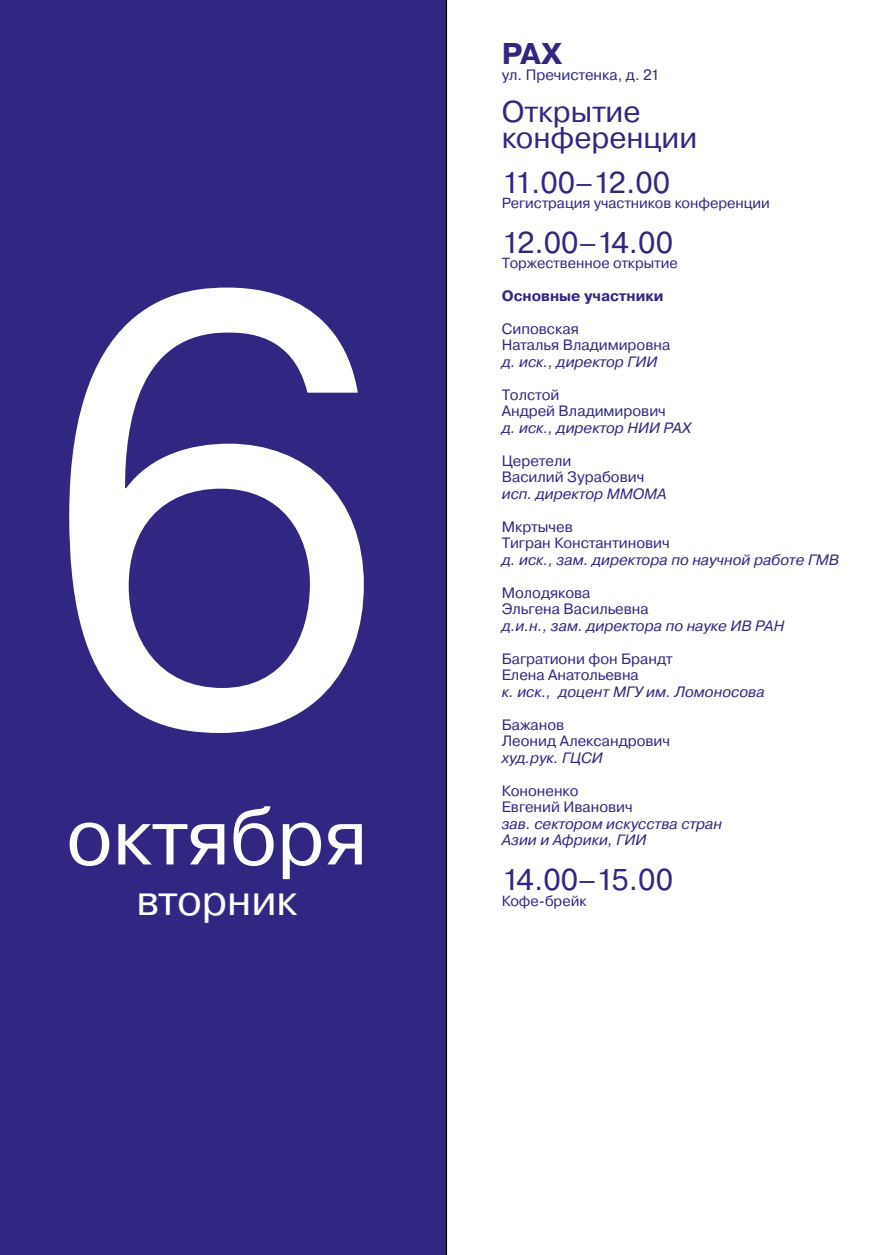
<style>
.page{position:relative;width:893px;height:1255px;background:#fff}
.page>*{position:absolute;margin:0;border:0;box-sizing:border-box;transform-origin:0 0}
.t1{font:600px "Pragmatica";color:#fff}
.t2{font:79.35px "Pragmatica";color:#fff}
.t3{font:42.3px "Pragmatica";color:#fff}
.t4{font:30px/25.5px "Pragmatica";color:#312783}
.t5{font:700 30px "Pragmatica";color:#312783}
.t6{font:15px/16.5px "Pragmatica";color:#312783}
.t7{font:italic 15px/16.5px "Pragmatica";color:#312783}
.t8{font:700 15px "Pragmatica";color:#312783}
.t9{font:14.7px "Pragmatica";color:#312783}
</style>
<div class="page">
<div style="left:0;top:0;width:446px;height:1254px;background:#312783"></div>
<hr style="left:446px;top:0;width:1px;height:1254px;background:#000">
<h1 class="t1" style="left:43px;top:144px;width:350px">6</h1>
<h2 class="t2" style="left:66px;top:788px;width:303px">октября</h2>
<h3 class="t3" style="left:136px;top:874px;width:162px">вторник</h3>
<h3 class="t5" style="left:502px;top:34px;width:21px">РАХ</h3>
<p class="t6" style="left:502px;top:67px;width:159px">ул. П речистенка, д. 21</p>
<h3 class="t4" style="left:502px;top:100px;width:197px">Открытие конференции</h3>
<h3 class="t4" style="left:502px;top:170px;width:170px">11.00–12.00</h3>
<p class="t9" style="left:502px;top:194px;width:270px">Регистрация участников конференции</p>
<h3 class="t4" style="left:502px;top:230px;width:173px">12.00–14.00</h3>
<p class="t9" style="left:502px;top:254px;width:178px">Торжественное открытие</p>
<p class="t8" style="left:502px;top:286px;width:163px">Основные участники</p>
<p class="t6" style="left:502px;top:320px;width:170px">Сиповская<br>Наталья Владимировна</p>
<p class="t7" style="left:502px;top:353px;width:157px">д. иск., директор ГИИ</p>
<p class="t6" style="left:502px;top:386px;width:166px">Толстой<br>Андрей Владимирович</p>
<p class="t7" style="left:502px;top:419px;width:191px">д. иск., директор НИИ РАХ</p>
<p class="t6" style="left:502px;top:452px;width:144px">Церетели<br>Василий Зурабович</p>
<p class="t7" style="left:502px;top:485px;width:166px">исп. директор ММОМА</p>
<p class="t6" style="left:502px;top:518px;width:170px">М кртычев<br>Тигран Константинович</p>
<p class="t7" style="left:502px;top:551px;width:339px">д. иск., зам. директора по научной работе ГМВ</p>
<p class="t6" style="left:502px;top:584px;width:148px">М олодякова<br>Эльгена Васильевна</p>
<p class="t7" style="left:502px;top:617px;width:284px">д.и.н., зам. директора по науке ИВ РАН</p>
<p class="t6" style="left:502px;top:650px;width:172px">Багратиони фон Брандт<br>Елена Анатольевна</p>
<p class="t7" style="left:502px;top:683px;width:264px">к. иск., доцент МГУ им. Ломоносова</p>
<p class="t6" style="left:502px;top:716px;width:170px">Бажанов<br>Леонид Александрович</p>
<p class="t7" style="left:502px;top:749px;width:103px">худ.рук. ГЦСИ</p>
<p class="t6" style="left:502px;top:782px;width:133px">Кононенко<br>Евгений И ванович</p>
<p class="t7" style="left:502px;top:815px;width:222px">зав. сектором искусства стран<br>Азии и Африки, ГИИ</p>
<h3 class="t4" style="left:502px;top:868px;width:173px">14.00–15.00</h3>
<p class="t9" style="left:502px;top:892px;width:86px">Кофе-брейк</p>
</div>
